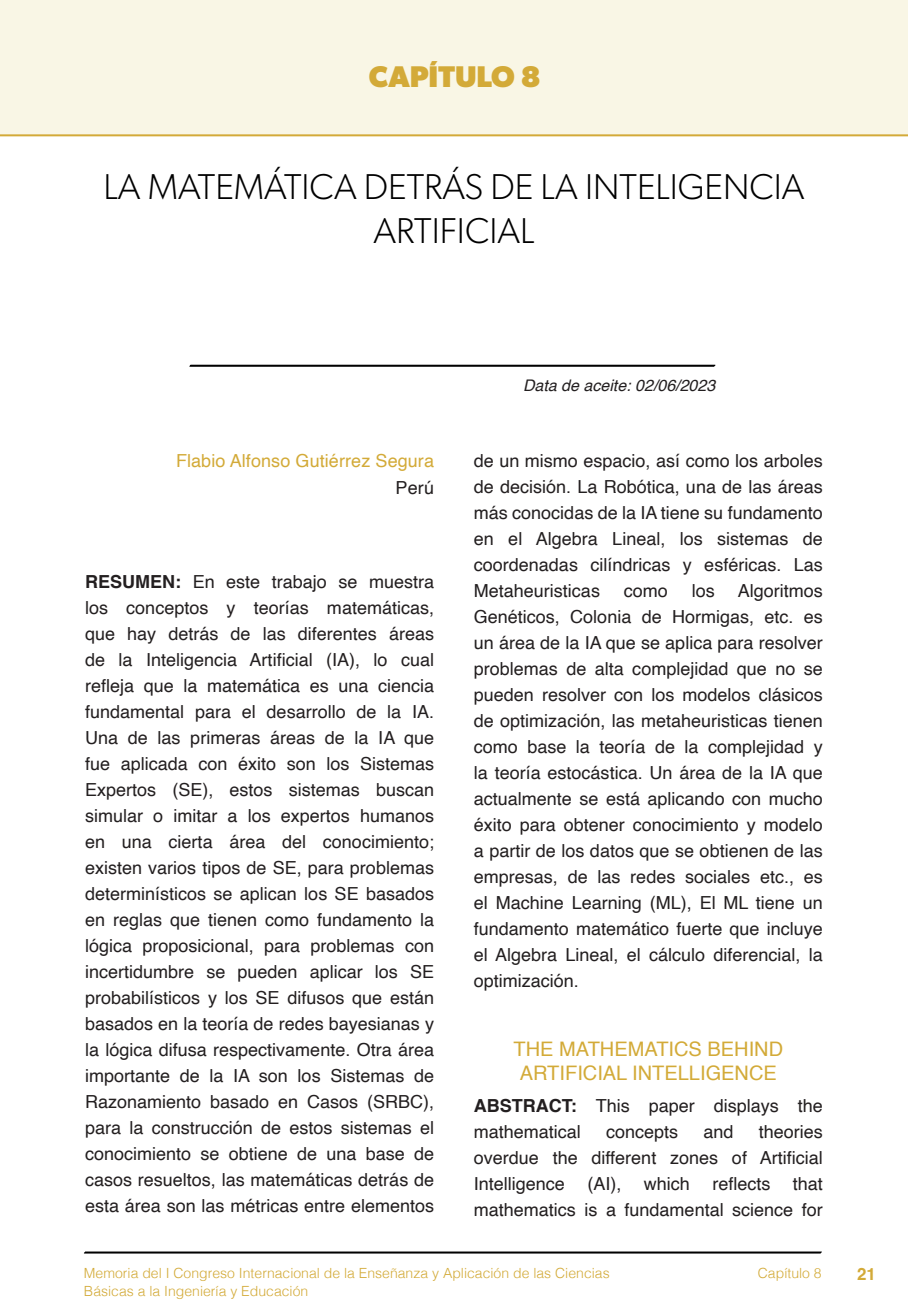
<style>
.page{position:relative;width:908px;height:1304px;background:#fff}
.page>*{position:absolute;margin:0;border:0;box-sizing:border-box;transform-origin:0 0}
.t1{font:300 36px/44px "Gibson";color:#000;text-align:center}
.t2{font:700 30px "Gibson";color:#d3aa38}
.t3{font:20px/24px "Helvetica";color:#d3aa38;text-align:center}
.t4{font:18px/26px "Helvetica";color:#231f20;text-align:justify}
.t5{font:18px "Helvetica";letter-spacing:.005em;color:#d3aa38}
.t6{font:700 16.8px "Helvetica";color:#d3aa38}
.t7{font:italic 16px "Helvetica";color:#231f20}
.t8{font:300 14px "Helvetica";color:#d3aa38}
.s1{font-weight:700}
</style>
<div class="page">
<svg style="left:84px;top:1251px;width:737px;height:3px;background:#515151"></svg>
<div style="left:0;top:0;width:907px;height:136px;background:#f9f6e5"></div>
<div style="left:44px;top:72px;width:68px;height:61px;background:#f9f6e5"></div>
<svg style="left:189px;top:364px;width:526px;height:3px;background:#4f4f4f"></svg>
<h2 class="t2" style="left:369px;top:58px;width:173px">CAPÍTULO 8</h2>
<h1 class="t1" style="left:103px;top:164px;width:702px">LA MATEMÁTICA DETRÁS DE LA INTELIGENCIA<br>ARTIFICIAL</h1>
<p class="t5" style="left:176px;top:447px;width:259px">Flabio Alfonso Gutiérrez Segura</p>
<p class="t4" style="left:395px;top:476px;width:40px">Perú</p>
<p class="t4" style="left:85px;top:570px;width:350px"><span class="s1">RESUMEN:</span> En este trabajo se muestra los conceptos y teorías matemáticas, que hay detrás de las diferentes áreas de la Inteligencia Artificial (IA), lo cual refleja que la matemática es una ciencia fundamental para el desarrollo de la IA.<br>Una de las primeras áreas de la IA que fue aplicada con éxito son los Sistemas Expertos (SE), estos sistemas buscan simular o imitar a los expertos humanos en una cierta área del conocimiento; existen varios tipos de SE, para problemas determinísticos se aplican los SE basados en reglas que tienen como fundamento la lógica proposicional, para problemas con incertidumbre se pueden aplicar los SE probabilísticos y los SE difusos que están basados en la teoría de redes bayesianas y la lógica difusa respectivamente. Otra área importante de la IA son los Sistemas de Razonamiento basado en Casos (SRBC), para la construcción de estos sistemas el conocimiento se obtiene de una base de casos resueltos, las matemáticas detrás de esta área son las métricas entre elementos</p>
<p class="t7" style="left:523px;top:373px;width:194px">Data de aceite: 02/06/2023</p>
<p class="t4" style="left:473px;top:448px;width:350px">de un mismo espacio, así como los arboles de decisión. La Robótica, una de las áreas más conocidas de la IA tiene su fundamento en el Algebra Lineal, los sistemas de coordenadas cilíndricas y esféricas. Las Metaheuristicas</p>
<p class="t4" style="left:473px;top:578px;width:350px;text-indent:264px">Algoritmos Genéticos, Colonia de Hormigas, etc. es un área de la IA que se aplica para resolver problemas de alta complejidad que no se pueden resolver con los modelos clásicos de optimización, las metaheuristicas tienen como base la teoría de la complejidad y la teoría estocástica. Un área de la IA que actualmente se está aplicando con mucho éxito para obtener conocimiento y modelo a partir de los datos que se obtienen de las empresas, de las redes sociales etc., es el Machine Learning (ML), El ML tiene un fundamento matemático fuerte que incluye el Algebra Lineal, el cálculo diferencial, la optimización.</p>
<p class="t4" style="left:623px;top:578px;width:46px">como</p>
<p class="t4" style="left:691px;top:578px;width:25px">los</p>
<p class="t3" style="left:513px;top:1038px;width:271px">THE MATHEMATICS BEHIND<br>ARTIFICIAL INTELLIGENCE</p>
<p class="t4" style="left:473px;top:1093px;width:350px"><span class="s1">ABSTRACT:</span> This paper displays the mathematical</p>
<p class="t4" style="left:473px;top:1119px;width:350px;text-indent:285px">theories overdue the different zones of Artificial Intelligence (AI), which reflects that mathematics is a fundamental science for</p>
<p class="t4" style="left:606px;top:1119px;width:74px">concepts</p>
<p class="t4" style="left:703px;top:1119px;width:32px">and</p>
<p class="t8" style="left:84px;top:1261px;width:527px">Memoria del I Congreso Internacional de la Enseñanza y Aplicación de las Ciencias</p>
<p class="t8" style="left:757px;top:1261px;width:65px">Capítulo 8</p>
<p class="t6" style="left:856px;top:1264px;width:20px">21</p>
<p class="t8" style="left:84px;top:1279px;width:226px">Básicas a la Ingeniería y Educación</p>
</div>
